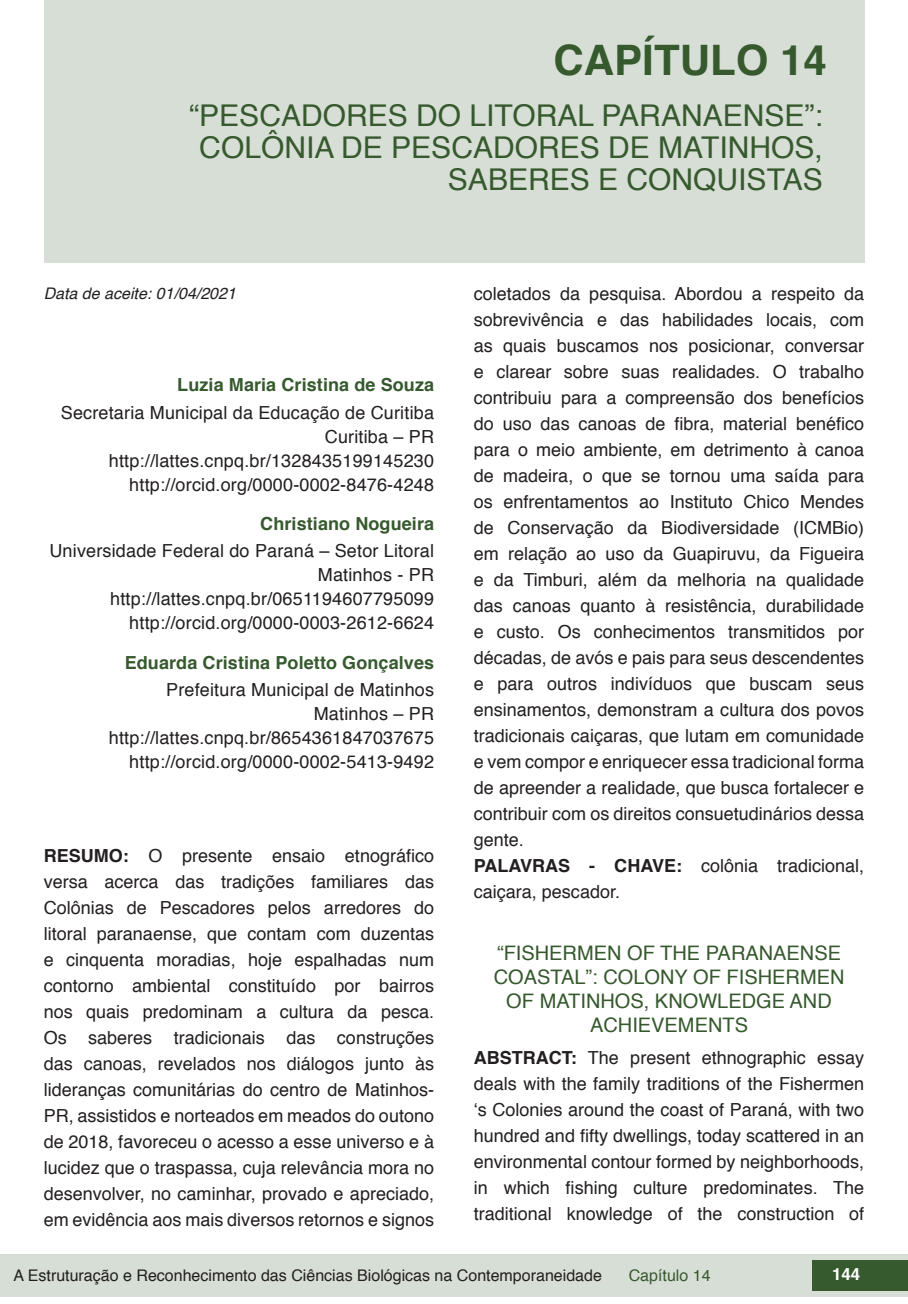
<style>
.page{position:relative;width:908px;height:1304px;background:#fff}
.page>*{position:absolute;margin:0;border:0;box-sizing:border-box;transform-origin:0 0}
.t1{font:700 42px "Helvetica";color:#36592e}
.t2{font:30px/32px "Helvetica";color:#36592e;text-align:right}
.t3{font:20px/24px "Helvetica";color:#36592e;text-align:center}
.t4{font:18px/26px "Helvetica";color:#231f20;text-align:right}
.t5{font:700 18px "Helvetica";letter-spacing:.005em;color:#36592e}
.t6{font:700 16.8px "Helvetica";color:#fff}
.t7{font:16px "Helvetica";color:#231f20}
.t8{font:italic 16px "Helvetica";color:#231f20}
.t9{font:16px "Helvetica";color:#36592e}
.s1{font-weight:700}
</style>
<div class="page">
<div style="left:0;top:1254px;width:906px;height:43px;background:#d7ded5"></div>
<div style="left:812px;top:1261px;width:95px;height:30px;background:#36592e"></div>
<div style="left:44px;top:0;width:819px;height:263px;background:#d7ded5"></div>
<h1 class="t1" style="left:553px;top:26px;width:275px">CAPÍTULO 14</h1>
<h2 class="t2" style="left:189px;top:101px;width:634px">“PESCADORES DO LITORAL PARANAENSE”:<br>COLÔNIA DE PESCADORES DE MATINHOS,<br>SABERES E CONQUISTAS</h2>
<p class="t8" style="left:44px;top:280px;width:194px">Data de aceite: 01/04/2021</p>
<p class="t5" style="left:177px;top:371px;width:258px">Luzia Maria Cristina de Souza</p>
<p class="t4" style="left:61px;top:401px;width:374px;line-height:24px">Secretaria Municipal da Educação de Curitiba Curitiba – PR http://lattes.cnpq.br/1328435199145230 http://orcid.org/0000-0002-8476-4248</p>
<p class="t5" style="left:260px;top:509px;width:175px">Christiano Nogueira</p>
<p class="t4" style="left:49px;top:540px;width:386px;line-height:24px">Universidade Federal do Paraná – Setor Litoral Matinhos - PR http://lattes.cnpq.br/0651194607795099 http://orcid.org/0000-0003-2612-6624</p>
<p class="t5" style="left:125px;top:648px;width:311px">Eduarda Cristina Poletto Gonçalves</p>
<p class="t4" style="left:109px;top:678px;width:326px;line-height:24px">Prefeitura Municipal de Matinhos Matinhos – PR http://lattes.cnpq.br/8654361847037675 http://orcid.org/0000-0002-5413-9492</p>
<p class="t4" style="left:44px;top:843px;width:392px;text-align:left"><span class="s1">RESUMO:</span> O presente ensaio etnográfico versa acerca das tradições familiares das Colônias de Pescadores pelos arredores do litoral paranaense, que contam com duzentas e cinquenta moradias, hoje espalhadas num contorno ambiental constituído por bairros nos quais predominam a cultura da pesca.<br>Os saberes tradicionais das construções das canoas, revelados nos diálogos junto às lideranças comunitárias do centro de Matinhos-PR, assistidos e norteados em meados do outono de 2018, favoreceu o acesso a esse universo e à lucidez que o traspassa, cuja relevância mora no desenvolver, no caminhar, provado e apreciado, em evidência aos mais diversos retornos e signos</p>
<p class="t4" style="left:473px;top:281px;width:392px;text-align:left">coletados da pesquisa. Abordou a respeito da sobrevivência e das habilidades locais, com as quais buscamos nos posicionar, conversar e clarear sobre suas realidades. O trabalho contribuiu para a compreensão dos benefícios do uso das canoas de fibra, material benéfico para o meio ambiente, em detrimento à canoa de madeira, o que se tornou uma saída para os enfrentamentos ao Instituto Chico Mendes de Conservação da Biodiversidade (ICMBio) em relação ao uso da Guapiruvu, da Figueira e da Timburi, além da melhoria na qualidade das canoas quanto à resistência, durabilidade e custo. Os conhecimentos transmitidos por décadas, de avós e pais para seus descendentes e para outros indivíduos que buscam seus ensinamentos, demonstram a cultura dos povos tradicionais caiçaras, que lutam em comunidade e vem compor e enriquecer essa tradicional forma de apreender a realidade, que busca fortalecer e contribuir com os direitos consuetudinários dessa gente.<br><span class="s1">PALAVRAS - CHAVE:</span> colônia tradicional, caiçara, pescador.</p>
<p class="t3" style="left:493px;top:942px;width:352px">“FISHERMEN OF THE PARANAENSE<br>COASTAL”: COLONY OF FISHERMEN<br>OF MATINHOS, KNOWLEDGE AND<br>ACHIEVEMENTS</p>
<p class="t4" style="left:473px;top:1045px;width:392px;text-align:justify"><span class="s1">ABSTRACT:</span> The present ethnographic essay deals with the family traditions of the Fishermen ‘s Colonies around the coast of Paraná, with two hundred and fifty dwellings, today scattered in an environmental contour formed by neighborhoods, in which fishing culture predominates. The traditional knowledge of the construction of</p>
<p class="t7" style="left:14px;top:1263px;width:589px">A Estruturação e Reconhecimento das Ciências Biológicas na Contemporaneidade</p>
<p class="t9" style="left:628px;top:1263px;width:83px">Capítulo 14</p>
<p class="t6" style="left:831px;top:1261px;width:30px">144</p>
</div>
